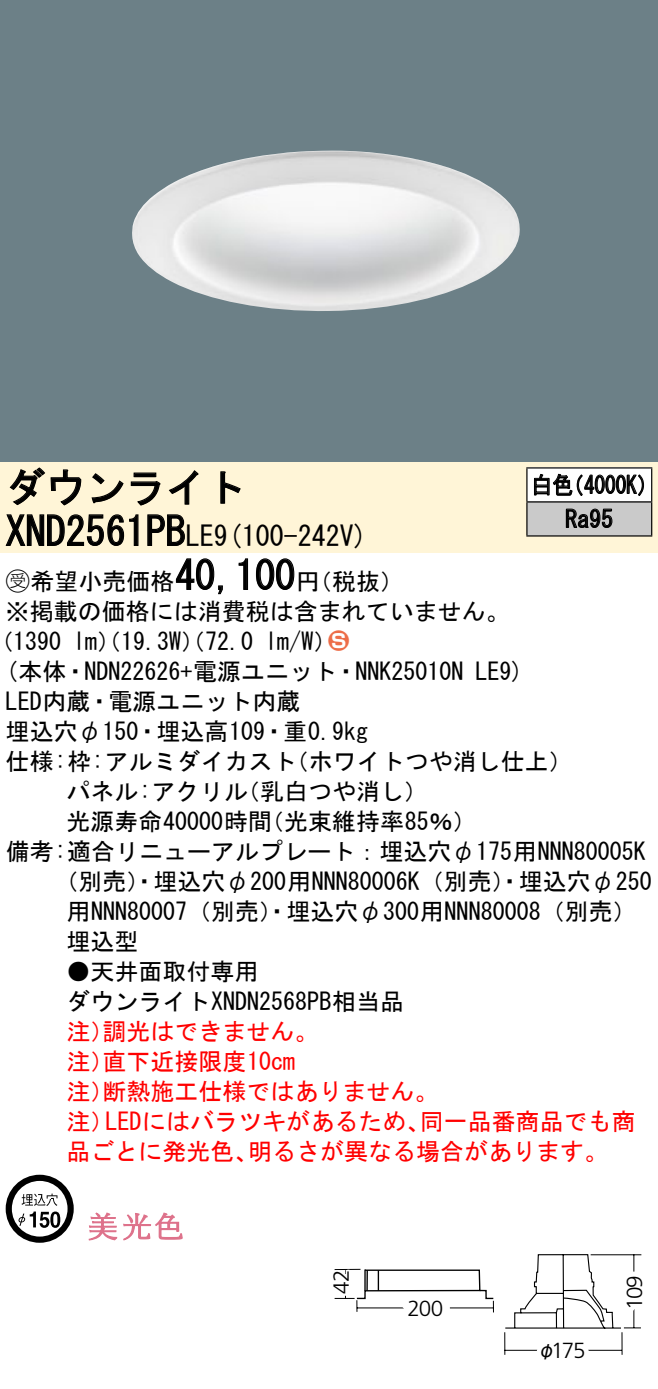
<style>
.page{position:relative;width:658px;height:1389px;background:#fff}
.page>*{position:absolute;margin:0;border:0;box-sizing:border-box;transform-origin:0 0}
.t1{font:40px "MS Gothic";color:#000}
.t2{font:28px "MS Gothic";color:#000}
.t3{font:24px/30px "MS Gothic";color:#000}
.t4{font:24px/30px "MS Gothic";color:#f00}
.t5{font:24px/34px "MS Gothic";color:#000;scale:.88 1}
.t6{font:24px "Ford Classification 1";color:#ed6d48}
.t7{font:300 22px "Frutiger LT Std";letter-spacing:-.04em;color:#000}
.t8{font:18px "Gothic MB101 Pro Regular 90 pv RKSJ H";color:#000}
.s1{font-size:28px}
.s2{font-family:"Ford Classification 1"}
.s3{color:#fff}
</style>
<div class="page">
<div style="left:0;top:0;width:658px;height:462px;background:#6c8087"></div>
<img style="left:132px;top:151px;width:388px;height:160px">
<div style="left:0;top:462px;width:658px;height:90px;background:#fff5d7"></div>
<svg style="left:9px;top:467px;width:73px;height:39px"></svg>
<svg style="left:91px;top:473px;width:33px;height:30px"></svg>
<svg style="left:130px;top:472px;width:30px;height:34px"></svg>
<svg style="left:168px;top:470px;width:30px;height:35px"></svg>
<svg style="left:220px;top:471px;width:21px;height:33px"></svg>
<svg style="left:5px;top:514px;width:134px;height:32px"></svg>
<svg style="left:147px;top:514px;width:38px;height:32px"></svg>
<svg style="left:175px;top:558px;width:48px;height:37px"></svg>
<svg style="left:238px;top:558px;width:10px;height:32px"></svg>
<svg style="left:256px;top:558px;width:39px;height:32px"></svg>
<svg style="left:6px;top:1175px;width:68px;height:68px"></svg>
<svg style="left:50px;top:1211px;width:10px;height:17px"></svg>
<svg style="left:88px;top:1212px;width:95px;height:29px"></svg>
<div style="left:527px;top:468px;width:124px;height:34px;background:#fff"></div>
<div style="left:527px;top:502px;width:124px;height:34px;background:#cacaca"></div>
<hr style="left:526px;top:467px;width:126px;height:2px;background:#000">
<hr style="left:526px;top:468px;width:1px;height:33px;background:#000">
<hr style="left:651px;top:468px;width:1px;height:33px;background:#000">
<hr style="left:526px;top:501px;width:126px;height:2px;background:#000">
<hr style="left:526px;top:502px;width:1px;height:33px;background:#000">
<hr style="left:651px;top:502px;width:1px;height:33px;background:#000">
<hr style="left:526px;top:535px;width:126px;height:2px;background:#000">
<svg style="left:534px;top:473px;width:110px;height:23px"></svg>
<svg style="left:565px;top:508px;width:47px;height:20px"></svg>
<svg style="left:504px;top:1254px;width:138px;height:101px"></svg>
<svg style="left:334px;top:1268px;width:160px;height:45px"></svg>
<h1 class="t1" style="left:6px;top:467px;width:242px">ダウンライト</h1>
<p class="t2" style="left:214px;top:522px;width:155px">(9 100-242 (V</p>
<h1 class="t1" style="left:6px;top:511px;width:210px">XND2561PB<span class="s1">LE</span></h1>
<h1 class="t1" style="left:175px;top:555px;width:121px">40,100</h1>
<p class="t3" style="left:6px;top:566px;width:505px"><span class="s2">B</span>希望小売価格<br>※掲載の価格には消費税は含まれていません。</p>
<p class="t6" style="left:328px;top:629px;width:22px">2<span class="s3">3</span></p>
<p class="t3" style="left:296px;top:566px;width:109px">（円税抜(</p>
<p class="t3" style="left:265px;top:626px;width:73px">l m (W/</p>
<p class="t3" style="left:-11px;top:626px;width:74px">（1390</p>
<p class="t3" style="left:73px;top:626px;width:182px">lm）（19.3 ）（W 72.0</p>
<p class="t5" style="left:565px;top:468px;width:56px;text-indent:-34px">白色<br>Ra95</p>
<p class="t5" style="left:563px;top:468px;width:110px">（4000 (K</p>
<p class="t3" style="left:6px;top:656px;width:459px">(本体・NDN22626+電源ユニット・NNK25010N</p>
<p class="t3" style="left:6px;top:686px;width:296px">LED内蔵・電源ユニット内蔵</p>
<p class="t3" style="left:6px;top:716px;width:364px">埋込穴φ150・埋込高109・重0.9kg</p>
<p class="t3" style="left:285px;top:746px;width:290px">（ホワイトつや消し仕上(</p>
<p class="t3" style="left:475px;top:656px;width:50px">LE (9</p>
<p class="t3" style="left:236px;top:746px;width:194px;text-indent:-230px">仕様枠: :アルミダイカスト<br>（乳白つや消し(</p>
<p class="t3" style="left:66px;top:776px;width:183px">パネル:アクリル</p>
<p class="t3" style="left:66px;top:806px;width:207px">光源寿命40000時間</p>
<p class="t3" style="left:6px;top:836px;width:641px">備考:適合リニューアルプレート：埋込穴φ175用NNN80005K</p>
<p class="t3" style="left:54px;top:866px;width:598px">（別売）・埋込穴φ200用NNN80006 （K 別売）・埋込穴φ250</p>
<p class="t3" style="left:66px;top:896px;width:571px">用NNN80007（別売）・埋込穴φ300用NNN80008（別売(</p>
<p class="t3" style="left:66px;top:926px;width:73px">埋込型</p>
<p class="t3" style="left:66px;top:956px;width:339px">●天井面取付専用<br>ダウンライトXNDN2568PB相当品</p>
<p class="t4" style="left:102px;top:1016px;width:217px">調光はできません。</p>
<p class="t3" style="left:260px;top:806px;width:218px">（光束維持率85％(</p>
<p class="t4" style="left:102px;top:1016px;width:194px;text-indent:-36px">注）<br>直下近接限度10cm</p>
<p class="t4" style="left:102px;top:1046px;width:337px;text-indent:-36px">注）<br>断熱施工仕様ではありません。</p>
<p class="t4" style="left:66px;top:1076px;width:49px">注）</p>
<p class="t4" style="left:66px;top:1106px;width:49px">注）</p>
<p class="t4" style="left:105px;top:1106px;width:326px">LEDにはバラツキがあるため、</p>
<p class="t4" style="left:420px;top:1106px;width:217px">同一品番商品でも商</p>
<p class="t4" style="left:66px;top:1136px;width:193px">品ごとに発光色、</p>
<p class="t4" style="left:248px;top:1136px;width:362px">明るさが異なる場合があります。</p>
<p class="t7" style="left:329px;top:1294px;width:26px;rotate:-90deg">42</p>
<p class="t7" style="left:407px;top:1296px;width:37px">200</p>
<p class="t7" style="left:551px;top:1337px;width:36px">175</p>
<p class="t8" style="left:538px;top:1335px;width:19px">φ</p>
<p class="t7" style="left:622px;top:1310px;width:37px;rotate:-90deg">109</p>
</div>
